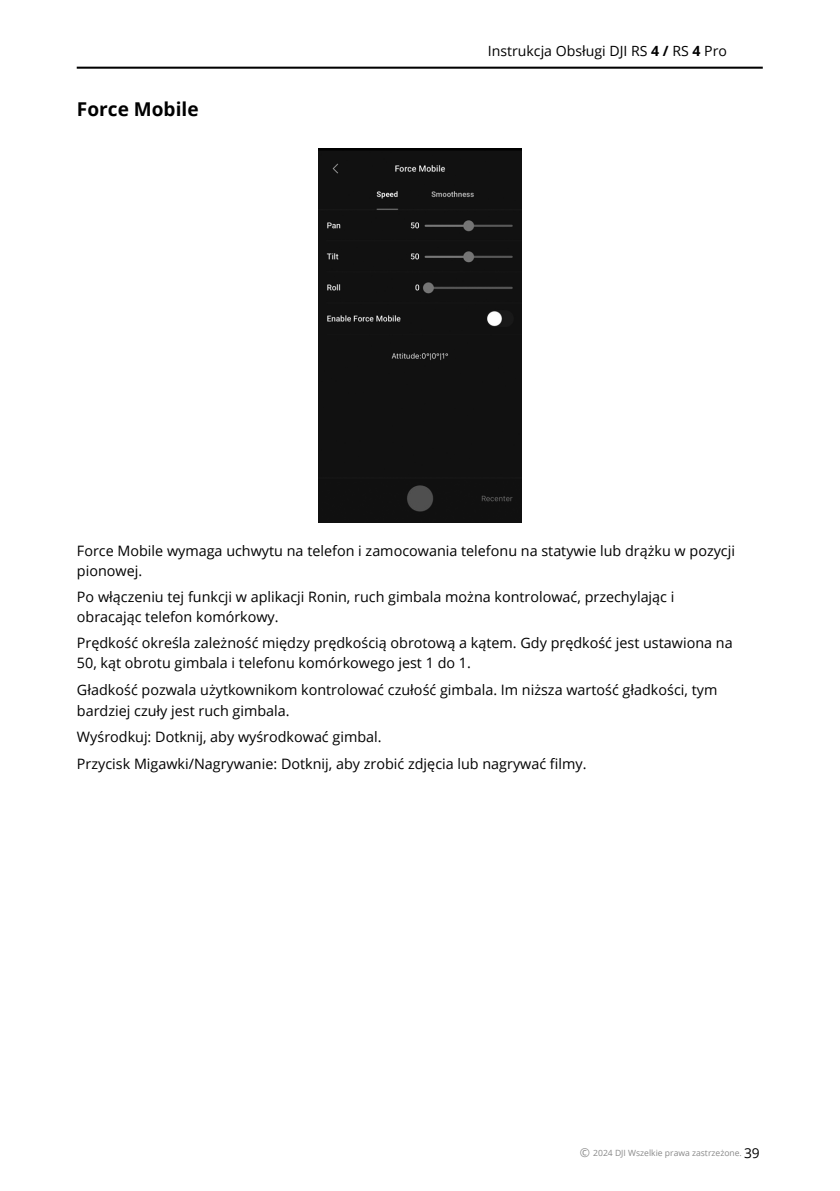
<style>
.page{position:relative;width:840px;height:1191px;background:#fff}
.page>*{position:absolute;margin:0;border:0;box-sizing:border-box;transform-origin:0 0}
.t1{font:700 19px "Open Sans";color:#000}
.t2{font:14.4px/20px "Open Sans";color:#000}
.t3{font:14px "Open Sans";color:#000}
.t4{font:8.6px "Open Sans";color:#898989}
.s1{font-weight:700}
.s2{font-size:12.2px}
.s3{font-size:13.8px;color:#000}
</style>
<div class="page">
<hr style="left:77px;top:67px;width:685px;height:2px;background:#000">
<div style="left:318px;top:149px;width:203px;height:373px;background:#111"></div>
<h1 class="t1" style="left:77px;top:96px;width:123px">Force Mobile</h1>
<p class="t3" style="left:487px;top:41px;width:240px">Instrukcja Obsługi DJI RS <span class="s1">4 /</span> RS <span class="s1">4</span> Pro</p>
<p class="t2" style="left:77px;top:540px;width:659px">Force Mobile wymaga uchwytu na telefon i zamocowania telefonu na statywie lub drążku w pozycji pionowej.</p>
<p class="t2" style="left:77px;top:586px;width:598px">Po włączeniu tej funkcji w aplikacji Ronin, ruch gimbala można kontrolować, przechylając i obracając telefon komórkowy.</p>
<p class="t2" style="left:77px;top:632px;width:656px">Prędkość określa zależność między prędkością obrotową a kątem. Gdy prędkość jest ustawiona na<br>50, kąt obrotu gimbala i telefonu komórkowego jest 1 do 1.</p>
<p class="t2" style="left:77px;top:679px;width:641px;line-height:20.6px">Gładkość pozwala użytkownikom kontrolować czułość gimbala. Im niższa wartość gładkości, tym bardziej czuły jest ruch gimbala.</p>
<p class="t2" style="left:77px;top:723px;width:510px;line-height:27px">Wyśrodkuj: Dotknij, aby wyśrodkować gimbal.<br>Przycisk Migawki/Nagrywanie: Dotknij, aby zrobić zdjęcia lub nagrywać filmy.</p>
<p class="t4" style="left:579px;top:1147px;width:181px"><span class="s2">©</span> 2024 DJI Wszelkie prawa zastrzeżone. <span class="s3">39</span></p>
</div>
